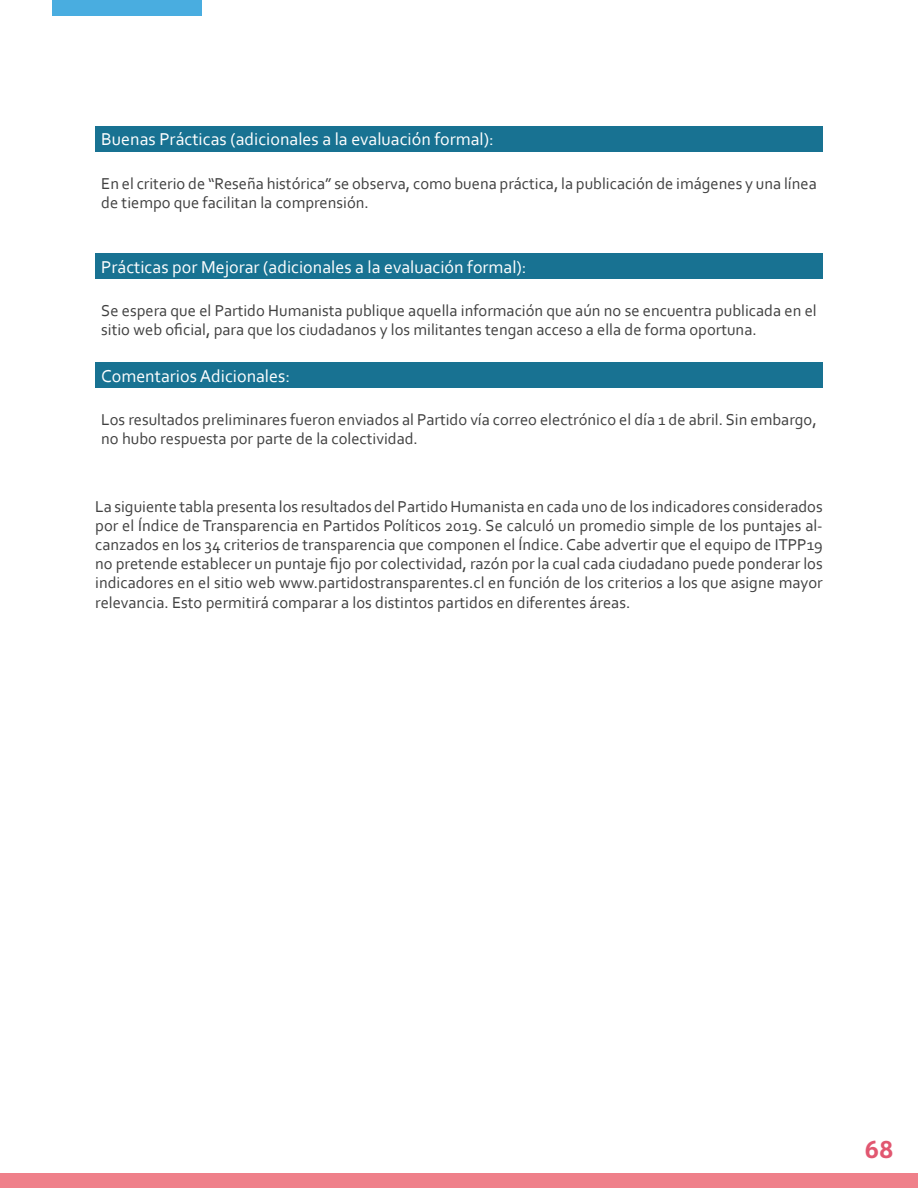
<style>
.page{position:relative;width:918px;height:1188px;background:#fff}
.page>*{position:absolute;margin:0;border:0;box-sizing:border-box;transform-origin:0 0}
.t1{font:700 24px "Aller";color:#e15770}
.t2{font:18px "Corbel";color:#fff}
.t3{font:16.5px/19px "Corbel";color:#404040}
</style>
<div class="page">
<div style="left:0;top:1173px;width:918px;height:15px;background:#ef808a"></div>
<div style="left:52px;top:0;width:150px;height:15px;background:#49ade0"></div>
<div style="left:95px;top:126px;width:728px;height:25px;background:#187292"></div>
<div style="left:95px;top:254px;width:728px;height:25px;background:#187292"></div>
<div style="left:95px;top:362px;width:728px;height:26px;background:#187292"></div>
<p class="t2" style="left:101px;top:128px;width:394px">Buenas Prácticas (adicionales a la evaluación formal):</p>
<p class="t3" style="left:101px;top:173px;width:717px">En el criterio de “Reseña histórica” se observa, como buena práctica, la publicación de imágenes y una línea de tiempo que facilitan la comprensión.</p>
<p class="t2" style="left:101px;top:256px;width:427px">Prácticas por Mejorar (adicionales a la evaluación formal):</p>
<p class="t3" style="left:101px;top:301px;width:717px">Se espera que el Partido Humanista publique aquella información que aún no se encuentra publicada en el sitio web oficial, para que los ciudadanos y los militantes tengan acceso a ella de forma oportuna.</p>
<p class="t2" style="left:101px;top:364px;width:190px">Comentarios Adicionales:</p>
<p class="t3" style="left:101px;top:409px;width:717px">Los resultados preliminares fueron enviados al Partido vía correo electrónico el día 1 de abril. Sin embargo, no hubo respuesta por parte de la colectividad.</p>
<p class="t3" style="left:95px;top:496px;width:729px;text-align:justify">La siguiente tabla presenta los resultados del Partido Humanista en cada uno de los indicadores considerados por el Índice de Transparencia en Partidos Políticos 2019. Se calculó un promedio simple de los puntajes al&shy;canzados en los 34 criterios de transparencia que componen el Índice. Cabe advertir que el equipo de ITPP19 no pretende establecer un puntaje fijo por colectividad, razón por la cual cada ciudadano puede ponderar los indicadores en el sitio web www.partidostransparentes.cl en función de los criterios a los que asigne mayor</p>
<p class="t3" style="left:95px;top:593px;width:537px">relevancia. Esto permitirá comparar a los distintos partidos en diferentes áreas.</p>
<h1 class="t1" style="left:865px;top:1135px;width:30px">68</h1>
</div>
